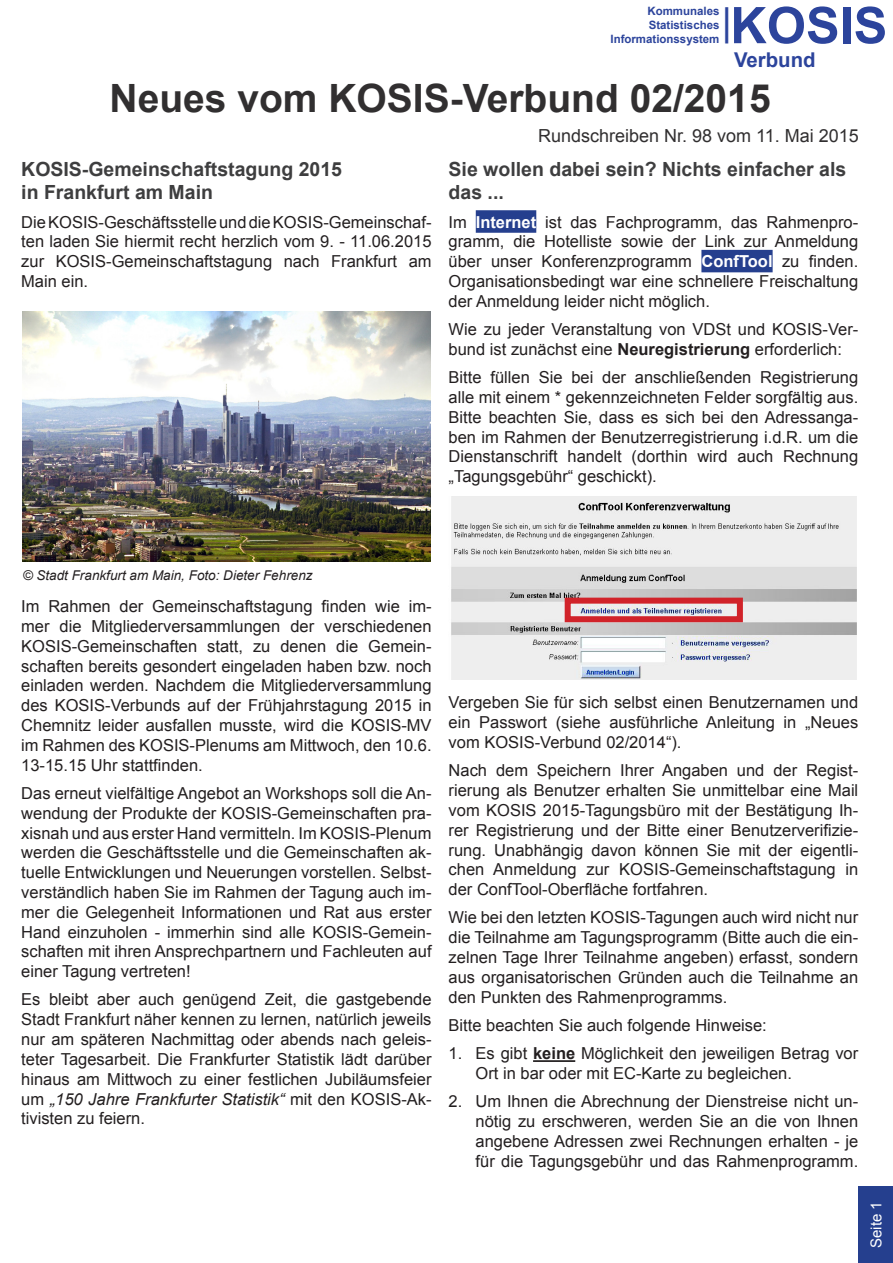
<style>
.page{position:relative;width:893px;height:1263px;background:#fff}
.page>*{position:absolute;margin:0;border:0;box-sizing:border-box;transform-origin:0 0}
.t1{font:700 50.4px "Arial";color:#2c449c}
.t2{font:700 39px "Arial";color:#312f30}
.t3{font:38.7px "Arial";color:#2c449c}
.t4{font:700 20.4px "Arial";color:#2c449c}
.t5{font:700 19.5px/23.4px "Arial";color:#3e3e3f}
.t6{font:18px "Arial";color:#312f30}
.t7{font:16.5px/19.8px "Arial";color:#231f20;text-align:justify}
.t8{font:15px "Arial";color:#fff}
.t9{font:italic 13.5px "Arial";color:#231f20}
.t10{font:700 11.4px/13.8px "Arial";color:#2c449c;text-align:right}
.s1{font-weight:700;color:#fff}
.s2{font-weight:700}
.s3{font-style:italic}
</style>
<div class="page">
<div style="left:476px;top:210px;width:60px;height:23px;background:#253f8e"></div>
<div style="left:701px;top:250px;width:72px;height:22px;background:#253f8e"></div>
<hr style="left:533px;top:1060px;width:42px;height:2px;background:#231f20">
<img style="left:23px;top:311px;width:407px;height:251px">
<img style="left:451px;top:497px;width:406px;height:183px">
<div style="left:565px;top:598px;width:178px;height:24px;border:6px solid #d1232a"></div>
<div style="left:859px;top:1186px;width:34px;height:77px;background:#253f8e"></div>
<h1 class="t1" style="left:730px;top:-8px;width:159px">KOSIS</h1>
<p class="t4" style="left:734px;top:47px;width:83px">Verbund</p>
<h3 class="t3" style="left:722px;top:-4px;width:12px">|</h3>
<p class="t10" style="left:610px;top:5px;width:110px">Kommunales<br>Statistisches<br>Informationssystem</p>
<h2 class="t2" style="left:110px;top:72px;width:663px">Neues vom KOSIS-Verbund 02/2015</h2>
<p class="t6" style="left:538px;top:124px;width:322px">Rundschreiben Nr. 98 vom 11. Mai 2015</p>
<p class="t5" style="left:21px;top:158px;width:322px">KOSIS-Gemeinschaftstagung 2015 in Frankfurt am Main</p>
<p class="t7" style="left:21px;top:212px;width:412px">Die KOSIS-Geschäftsstelle und die KOSIS-Gemeinschaf&shy;ten laden Sie hiermit recht herzlich vom 9. - 11.06.2015 zur KOSIS-Gemeinschaftstagung nach Frankfurt am Main ein.</p>
<p class="t5" style="left:449px;top:158px;width:399px">Sie wollen dabei sein? Nichts einfacher als das ...</p>
<p class="t7" style="left:449px;top:212px;width:411px">Im <span class="s1">Internet</span> ist das Fachprogramm, das Rahmenpro&shy;gramm, die Hotelliste sowie der Link zur Anmeldung über unser Konferenzprogramm <span class="s1">ConfTool</span> zu finden.<br>Organisationsbedingt war eine schnellere Freischaltung der Anmeldung leider nicht möglich.</p>
<p class="t7" style="left:449px;top:319px;width:411px">Wie zu jeder Veranstaltung von VDSt und KOSIS-Ver&shy;bund ist zunächst eine <span class="s2">Neuregistrierung</span> erforderlich:</p>
<p class="t7" style="left:449px;top:368px;width:411px">Bitte füllen Sie bei der anschließenden Registrierung alle mit einem * gekennzeichneten Felder sorgfältig aus.<br>Bitte beachten Sie, dass es sich bei den Adressanga&shy;ben im Rahmen der Benutzerregistrierung i.d.R. um die Dienstanschrift handelt (dorthin wird auch Rechnung „Tagungsgebühr“ geschickt).</p>
<p class="t9" style="left:23px;top:566px;width:291px">© Stadt Frankfurt am Main, Foto: Dieter Fehrenz</p>
<p class="t7" style="left:21px;top:597px;width:412px">Im Rahmen der Gemeinschaftstagung finden wie im&shy;mer die Mitgliederversammlungen der verschiedenen KOSIS-Gemeinschaften statt, zu denen die Gemein&shy;schaften bereits gesondert eingeladen haben bzw. noch einladen werden. Nachdem die Mitgliederversammlung des KOSIS-Verbunds auf der Frühjahrstagung 2015 in Chemnitz leider ausfallen musste, wird die KOSIS-MV im Rahmen des KOSIS-Plenums am Mittwoch, den 10.6.<br>13-15.15 Uhr stattfinden.</p>
<p class="t7" style="left:21px;top:783px;width:412px">Das erneut vielfältige Angebot an Workshops soll die An&shy;wendung der Produkte der KOSIS-Gemeinschaften pra&shy;xisnah und aus erster Hand vermitteln. Im KOSIS-Plenum werden die Geschäftsstelle und die Gemeinschaften ak&shy;tuelle Entwicklungen und Neuerungen vorstellen. Selbst&shy;verständlich haben Sie im Rahmen der Tagung auch im&shy;mer die Gelegenheit Informationen und Rat aus erster Hand einzuholen - immerhin sind alle KOSIS-Gemein&shy;schaften mit ihren Ansprechpartnern und Fachleuten auf einer Tagung vertreten!</p>
<p class="t7" style="left:21px;top:990px;width:412px">Es bleibt aber auch genügend Zeit, die gastgebende Stadt Frankfurt näher kennen zu lernen, natürlich jeweils nur am späteren Nachmittag oder abends nach geleis&shy;teter Tagesarbeit. Die Frankfurter Statistik lädt darüber hinaus am Mittwoch zu einer festlichen Jubiläumsfeier um <span class="s3">„150 Jahre Frankfurter Statistik“</span> mit den KOSIS-Ak&shy;tivisten zu feiern.</p>
<p class="t7" style="left:449px;top:693px;width:411px">Vergeben Sie für sich selbst einen Benutzernamen und ein Passwort (siehe ausführliche Anleitung in „Neues vom KOSIS-Verbund 02/2014“).</p>
<p class="t7" style="left:449px;top:761px;width:411px">Nach dem Speichern Ihrer Angaben und der Regist&shy;rierung als Benutzer erhalten Sie unmittelbar eine Mail vom KOSIS 2015-Tagungsbüro mit der Bestätigung Ih&shy;rer Registrierung und der Bitte einer Benutzerverifizie&shy;rung. Unabhängig davon können Sie mit der eigentli&shy;chen Anmeldung zur KOSIS-Gemeinschaftstagung in der ConfTool-Oberfläche fortfahren.</p>
<p class="t7" style="left:449px;top:908px;width:411px">Wie bei den letzten KOSIS-Tagungen auch wird nicht nur die Teilnahme am Tagungsprogramm (Bitte auch die ein&shy;zelnen Tage Ihrer Teilnahme angeben) erfasst, sondern aus organisatorischen Gründen auch die Teilnahme an den Punkten des Rahmenprogramms.</p>
<p class="t7" style="left:449px;top:1015px;width:320px">Bitte beachten Sie auch folgende Hinweise:</p>
<p class="t7" style="left:476px;top:1044px;width:384px;text-indent:-27px">1. Es gibt <span class="s2">keine</span> Möglichkeit den jeweiligen Betrag vor<br>Ort in bar oder mit EC-Karte zu begleichen.</p>
<p class="t7" style="left:476px;top:1092px;width:384px;text-indent:-27px">2. Um Ihnen die Abrechnung der Dienstreise nicht un&shy;nötig zu erschweren, werden Sie an die von Ihnen angebene Adressen zwei Rechnungen erhalten - je für die Tagungsgebühr und das Rahmenprogramm.</p>
<p class="t8" style="left:866px;top:1248px;width:48px;rotate:-90deg">Seite 1</p>
</div>
